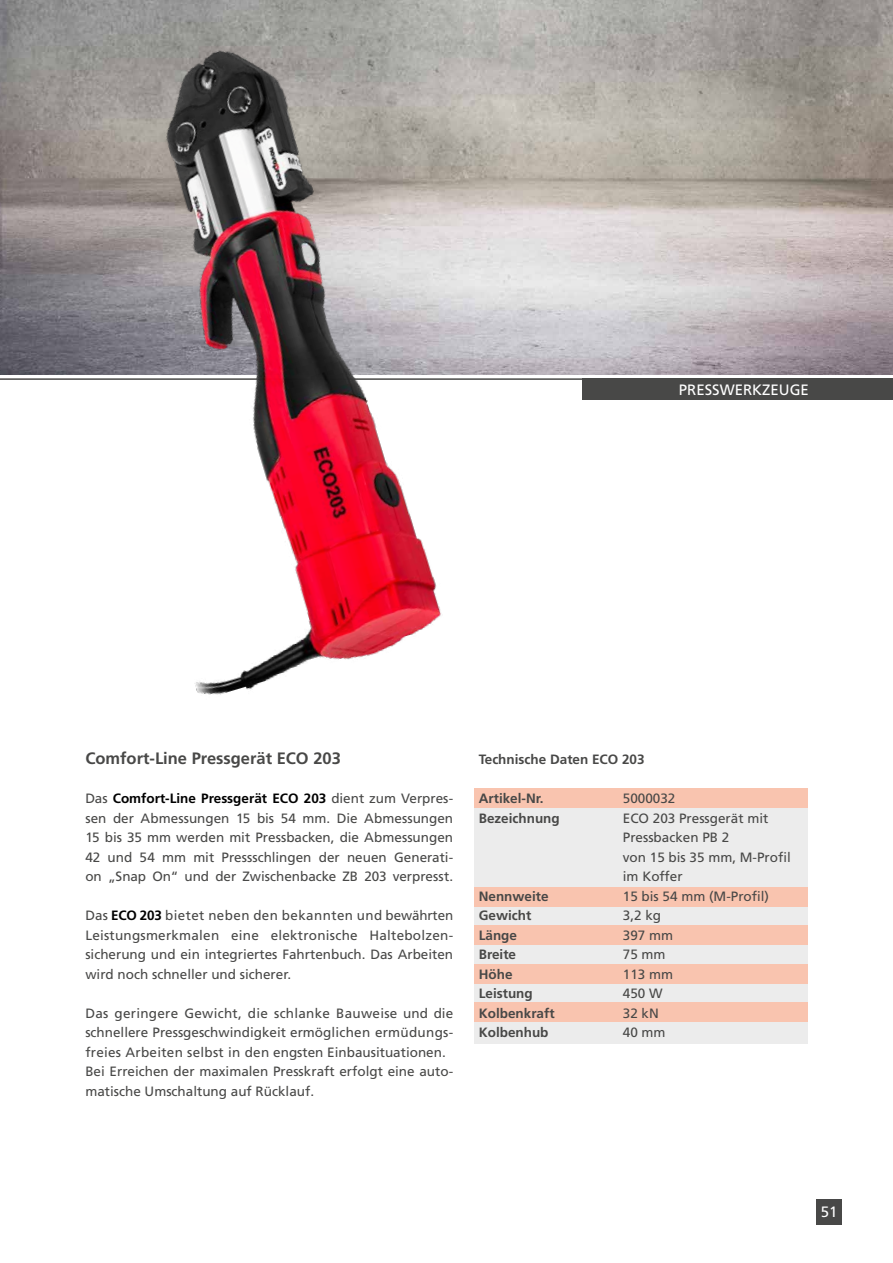
<style>
.page{position:relative;width:893px;height:1263px;background:#fff}
.page>*{position:absolute;margin:0;border:0;box-sizing:border-box;transform-origin:0 0}
.t1{font:700 16.5px "Frutiger";color:#484847}
.t2{font:15px "Frutiger";color:#fff}
.t3{font:13.5px/19.5px "Frutiger";color:#484847}
.t4{font:700 13.5px "Frutiger";color:#484847}
.s1{font-weight:700;color:#000}
</style>
<div class="page">
<div style="left:816px;top:1199px;width:26px;height:25px;background:#484847"></div>
<hr style="left:0;top:378px;width:893px;height:2px;background:#484847">
<img style="left:0;top:0;width:893px;height:375px">
<div style="left:474px;top:788px;width:334px;height:255px;background:#ececec"></div>
<div style="left:474px;top:788px;width:334px;height:20px;background:#f9c4af"></div>
<div style="left:474px;top:887px;width:334px;height:20px;background:#f9c4af"></div>
<div style="left:474px;top:925px;width:334px;height:20px;background:#f9c4af"></div>
<div style="left:474px;top:964px;width:334px;height:19px;background:#f9c4af"></div>
<div style="left:474px;top:1002px;width:334px;height:20px;background:#f9c4af"></div>
<img style="left:0;top:5px;width:507px;height:690px">
<div style="left:582px;top:378px;width:311px;height:21px;background:#484847"></div>
<p class="t2" style="left:679px;top:380px;width:132px">PRESSWERKZEUGE</p>
<p class="t1" style="left:85px;top:749px;width:257px">Comfort-Line Pressgerät ECO 203</p>
<p class="t4" style="left:479px;top:751px;width:167px">Technische Daten ECO 203</p>
<p class="t4" style="left:479px;top:790px;width:66px">Artikel-Nr.</p>
<p class="t3" style="left:623px;top:788px;width:54px">5000032</p>
<p class="t4" style="left:479px;top:810px;width:82px">Bezeichnung</p>
<p class="t3" style="left:623px;top:808px;width:170px">ECO 203 Pressgerät mit<br>Pressbacken PB 2<br>von 15 bis 35 mm, M-Profil im Koffer</p>
<p class="t4" style="left:479px;top:888px;width:71px">Nennweite</p>
<p class="t3" style="left:623px;top:886px;width:148px">15 bis 54 mm (M-Profil)</p>
<p class="t4" style="left:479px;top:907px;width:54px">Gewicht</p>
<p class="t3" style="left:623px;top:905px;width:40px">3,2 kg</p>
<p class="t4" style="left:479px;top:927px;width:40px">Länge</p>
<p class="t3" style="left:623px;top:925px;width:52px">397 mm</p>
<p class="t4" style="left:479px;top:946px;width:39px">Breite</p>
<p class="t3" style="left:623px;top:944px;width:44px">75 mm</p>
<p class="t4" style="left:479px;top:966px;width:35px">Höhe</p>
<p class="t3" style="left:623px;top:964px;width:52px">113 mm</p>
<p class="t4" style="left:479px;top:985px;width:55px">Leistung</p>
<p class="t3" style="left:623px;top:983px;width:41px">450 W</p>
<p class="t4" style="left:479px;top:1005px;width:77px">Kolbenkraft</p>
<p class="t3" style="left:623px;top:1003px;width:38px">32 kN</p>
<p class="t4" style="left:479px;top:1024px;width:71px">Kolbenhub</p>
<p class="t3" style="left:623px;top:1022px;width:44px">40 mm</p>
<p class="t3" style="left:85px;top:788px;width:369px;text-align:justify">Das <span class="s1">Comfort-Line Pressgerät ECO 203</span> dient zum Verpres&shy;sen der Abmessungen 15 bis 54 mm. Die Abmessungen 15 bis 35 mm werden mit Pressbacken, die Abmessungen 42 und 54 mm mit Pressschlingen der neuen Generati&shy;on „Snap On“ und der Zwischenbacke ZB 203 verpresst.</p>
<p class="t3" style="left:85px;top:905px;width:369px;text-align:justify">Das <span class="s1">ECO 203</span> bietet neben den bekannten und bewährten Leistungsmerkmalen eine elektronische Haltebolzen&shy;sicherung und ein integriertes Fahrtenbuch. Das Arbeiten wird noch schneller und sicherer.</p>
<p class="t3" style="left:85px;top:1003px;width:369px">Das geringere Gewicht, die schlanke Bauweise und die schnellere Pressgeschwindigkeit ermöglichen ermüdungs&shy;freies Arbeiten selbst in den engsten Einbausituationen.<br>Bei Erreichen der maximalen Presskraft erfolgt eine auto&shy;matische Umschaltung auf Rücklauf.</p>
<p class="t2" style="left:821px;top:1202px;width:18px">51</p>
</div>
